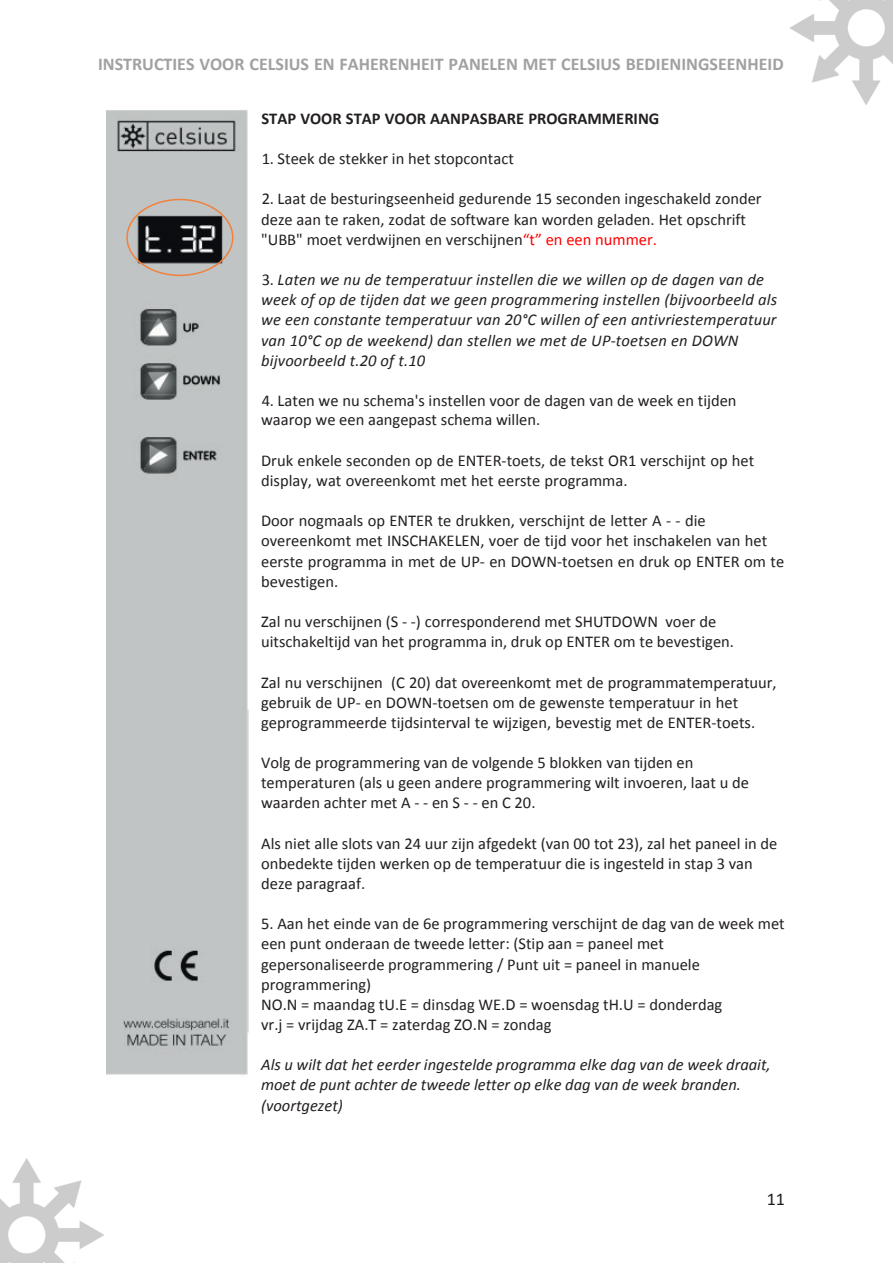
<style>
.page{position:relative;width:893px;height:1263px;background:#fff}
.page>*{position:absolute;margin:0;border:0;box-sizing:border-box;transform-origin:0 0}
.t1{font:700 18px "Calibri";color:#a1a1a2}
.t2{font:18px "Calibri";color:#231f20}
.t3{font:16.5px/20.1px "Calibri";color:#231f20}
.t4{font:italic 16.5px/20.2px "Calibri";letter-spacing:.01em;color:#231f20}
.t5{font:700 16.5px "Calibri";color:#231f20}
.s1{color:#f00}
.s2{font-style:normal}
</style>
<div class="page">
<img style="left:789px;top:0;width:104px;height:105px">
<img style="left:0;top:1158px;width:104px;height:105px">
<img style="left:107px;top:109px;width:141px;height:966px">
<div style="left:126px;top:199px;width:107px;height:77px;border:2px solid #f2813c;border-radius:50%"></div>
<p class="t1" style="left:98px;top:52px;width:687px">INSTRUCTIES VOOR CELSIUS EN FAHERENHEIT PANELEN MET CELSIUS BEDIENINGSEENHEID</p>
<p class="t5" style="left:261px;top:108px;width:399px">STAP VOOR STAP VOOR AANPASBARE PROGRAMMERING</p>
<p class="t3" style="left:262px;top:148px;width:254px">1. Steek de stekker in het stopcontact</p>
<p class="t3" style="left:261px;top:189px;width:502px">2. Laat de besturingseenheid gedurende 15 seconden ingeschakeld zonder deze aan te raken, zodat de software kan worden geladen. Het opschrift "UBB" moet verdwijnen en verschijnen<span class="s1">“t” en een nummer.</span></p>
<p class="t4" style="left:261px;top:268px;width:517px"><span class="s2">3.</span> Laten we nu de temperatuur instellen die we willen op de dagen van de week of op de tijden dat we geen programmering instellen (bijvoorbeeld als we een constante temperatuur van 20°C willen of een antivriestemperatuur van 10°C op de weekend) dan stellen we met de UP-toetsen en DOWN bijvoorbeeld t.20 of t.10</p>
<p class="t3" style="left:261px;top:390px;width:477px">4. Laten we nu schema's instellen voor de dagen van de week en tijden waarop we een aangepast schema willen.</p>
<p class="t3" style="left:261px;top:450px;width:495px">Druk enkele seconden op de ENTER-toets, de tekst OR1 verschijnt op het display, wat overeenkomt met het eerste programma.</p>
<p class="t3" style="left:261px;top:511px;width:525px">Door nogmaals op ENTER te drukken, verschijnt de letter A - - die overeenkomt met INSCHAKELEN, voer de tijd voor het inschakelen van het eerste programma in met de UP- en DOWN-toetsen en druk op ENTER om te bevestigen.</p>
<p class="t3" style="left:261px;top:612px;width:474px">Zal nu verschijnen (S - -) corresponderend met SHUTDOWN voer de uitschakeltijd van het programma in, druk op ENTER om te bevestigen.</p>
<p class="t3" style="left:261px;top:672px;width:517px">Zal nu verschijnen (C 20) dat overeenkomt met de programmatemperatuur, gebruik de UP- en DOWN-toetsen om de gewenste temperatuur in het geprogrammeerde tijdsinterval te wijzigen, bevestig met de ENTER-toets.</p>
<p class="t3" style="left:261px;top:753px;width:489px">Volg de programmering van de volgende 5 blokken van tijden en temperaturen (als u geen andere programmering wilt invoeren, laat u de waarden achter met A - - en S - - en C 20.</p>
<p class="t3" style="left:261px;top:833px;width:518px">Als niet alle slots van 24 uur zijn afgedekt (van 00 tot 23), zal het paneel in de onbedekte tijden werken op de temperatuur die is ingesteld in stap 3 van deze paragraaf.</p>
<p class="t3" style="left:261px;top:913px;width:525px">5. Aan het einde van de 6e programmering verschijnt de dag van de week met een punt onderaan de tweede letter: (Stip aan = paneel met gepersonaliseerde programmering / Punt uit = paneel in manuele programmering)<br>NO.N = maandag tU.E = dinsdag WE.D = woensdag tH.U = donderdag<br>vr.j = vrijdag ZA.T = zaterdag ZO.N = zondag</p>
<p class="t4" style="left:261px;top:1054px;width:511px">Als u wilt dat het eerder ingestelde programma elke dag van de week draait, moet de punt achter de tweede letter op elke dag van de week branden. (voortgezet)</p>
<p class="t2" style="left:767px;top:1187px;width:20px">11</p>
</div>
